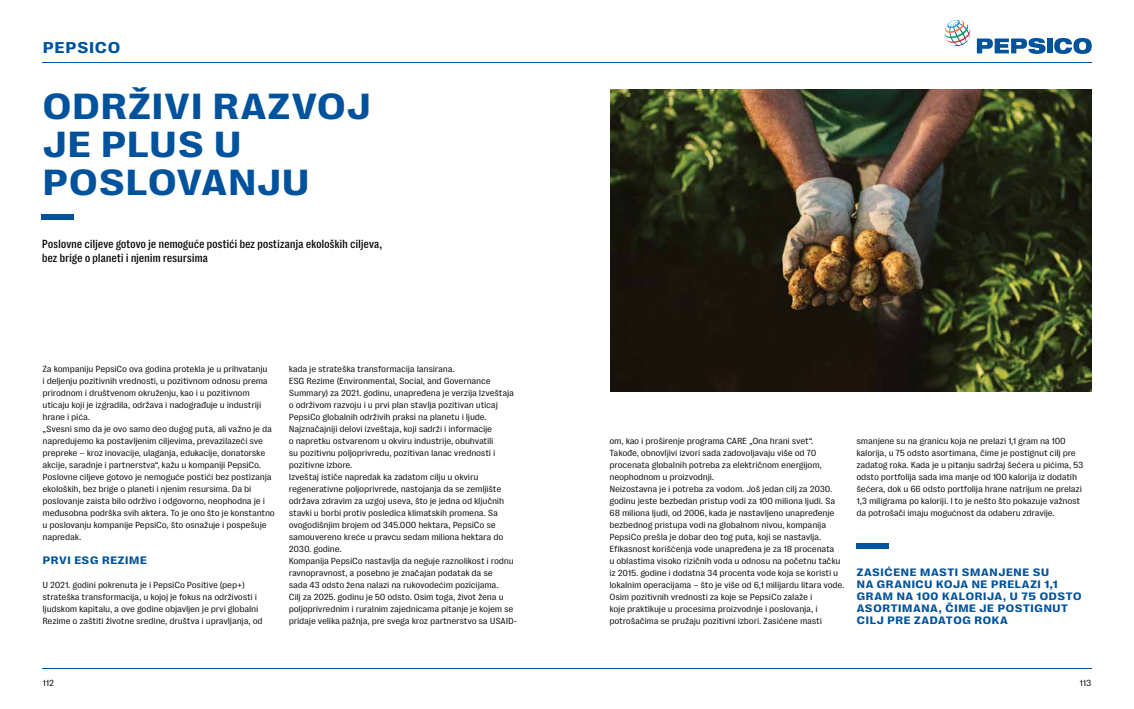
<style>
.page{position:relative;width:1134px;height:709px;background:#fff}
.page>*{position:absolute;margin:0;border:0;box-sizing:border-box;transform-origin:0 0}
.t1{font:700 expanded 37px/38px "PP Right Grotesk Text";letter-spacing:-.025em;color:#00529c}
.t2{font:700 expanded 16px "PP Right Grotesk Text";color:#00529c}
.t3{font:500 12px/14px "PP Right Grotesk Text Compact";letter-spacing:-.025em;color:#000}
.t4{font:700 expanded 11px/12px "PP Right Grotesk Text";color:#00529c}
.t5{font:9px/12px "PP Right Grotesk Text";letter-spacing:-.025em;color:#000}
</style>
<div class="page">
<hr style="left:43px;top:62px;width:1049px;height:1px;background:#00529c">
<hr style="left:43px;top:668px;width:1049px;height:1px;background:#00529c">
<div style="left:42px;top:214px;width:32px;height:6px;background:#00529c"></div>
<div style="left:856px;top:543px;width:32px;height:6px;background:#00529c"></div>
<svg style="left:977px;top:38px;width:68px;height:16px"></svg>
<div style="left:1047px;top:39px;width:5px;height:14px;background:#00529c"></div>
<svg style="left:1054px;top:38px;width:38px;height:16px"></svg>
<svg style="left:944px;top:20px;width:26px;height:26px"></svg>
<img style="left:610px;top:90px;width:481px;height:301px">
<h2 class="t2" style="left:43px;top:38px;width:80px">PEPSICO</h2>
<h1 class="t1" style="left:42px;top:88px;width:331px">ODRŽIVI RAZVOJ<br>JE PLUS U<br>POSLOVANJU</h1>
<h3 class="t3" style="left:42px;top:237px;width:342px">Poslovne ciljeve gotovo je nemoguće postići bez postizanja ekoloških ciljeva, bez brige o planeti i njenim resursima</h3>
<p class="t5" style="left:43px;top:363px;width:234px">Za kompaniju PepsiCo ova godina protekla je u prihvatanju<br>i deljenju pozitivnih vrednosti, u pozitivnom odnosu prema prirodnom i društvenom okruženju, kao i u pozitivnom uticaju koji je izgradila, održava i nadograđuje u industriji hrane i pića.<br>„Svesni smo da je ovo samo deo dugog puta, ali važno je da napredujemo ka postavljenim ciljevima, prevazilazeći sve prepreke – kroz inovacije, ulaganja, edukacije, donatorske akcije, saradnje i partnerstva“, kažu u kompaniji PepsiCo.<br>Poslovne ciljeve gotovo je nemoguće postići bez postizanja ekoloških, bez brige o planeti i njenim resursima. Da bi poslovanje zaista bilo održivo i odgovorno, neophodna je i međusobna podrška svih aktera. To je ono što je konstantno u poslovanju kompanije PepsiCo, što osnažuje i pospešuje napredak.</p>
<p class="t4" style="left:43px;top:554px;width:106px">PRVI ESG REZIME</p>
<p class="t5" style="left:43px;top:579px;width:222px">U 2021. godini pokrenuta je i PepsiCo Positive (pep+) strateška transformacija, u kojoj je fokus na održivosti i ljudskom kapitalu, a ove godine objavljen je prvi globalni Rezime o zaštiti životne sredine, društva i upravljanja, od</p>
<p class="t5" style="left:289px;top:363px;width:230px">kada je strateška transformacija lansirana.<br>ESG Rezime (Environmental, Social, and Governance Summary) za 2021. godinu, unapređena je verzija Izveštaja o održivom razvoju i u prvi plan stavlja pozitivan uticaj PepsiCo globalnih održivih praksi na planetu i ljude.<br>Najznačajniji delovi izveštaja, koji sadrži i informacije<br>o napretku ostvarenom u okviru industrije, obuhvatili<br>su pozitivnu poljoprivredu, pozitivan lanac vrednosti i pozitivne izbore.<br>Izveštaj ističe napredak ka zadatom cilju u okviru regenerativne poljoprivrede, nastojanja da se zemljište održava zdravim za uzgoj useva, što je jedna od ključnih stavki u borbi protiv posledica klimatskih promena. Sa ovogodišnjim brojem od 345.000 hektara, PepsiCo se samouvereno kreće u pravcu sedam miliona hektara do 2030. godine.<br>Kompanija PepsiCo nastavlja da neguje raznolikost i rodnu ravnopravnost, a posebno je značajan podatak da se<br>sada 43 odsto žena nalazi na rukovodećim pozicijama.<br>Cilj za 2025. godinu je 50 odsto. Osim toga, život žena u poljoprivrednim i ruralnim zajednicama pitanje je kojem se pridaje velika pažnja, pre svega kroz partnerstvo sa USAID-</p>
<p class="t5" style="left:609px;top:435px;width:236px">om, kao i proširenje programa CARE „Ona hrani svet“.<br>Takođe, obnovljivi izvori sada zadovoljavaju više od 70 procenata globalnih potreba za električnom energijom, neophodnom u proizvodnji.<br>Neizostavna je i potreba za vodom. Još jedan cilj za 2030. godinu jeste bezbedan pristup vodi za 100 miliona ljudi. Sa 68 miliona ljudi, od 2006, kada je nastavljeno unapređenje bezbednog pristupa vodi na globalnom nivou, kompanija PepsiCo prešla je dobar deo tog puta, koji se nastavlja.<br>Efikasnost korišćenja vode unapređena je za 18 procenata<br>u oblastima visoko rizičnih voda u odnosu na početnu tačku iz 2015. godine i dodatna 34 procenta vode koja se koristi u lokalnim operacijama – što je više od 6,1 milijardu litara vode.<br>Osim pozitivnih vrednosti za koje se PepsiCo zalaže i<br>koje praktikuje u procesima proizvodnje i poslovanja, i potrošačima se pružaju pozitivni izbori. Zasićene masti</p>
<p class="t5" style="left:856px;top:435px;width:229px">smanjene su na granicu koja ne prelazi 1,1 gram na 100 kalorija, u 75 odsto asortimana, čime je postignut cilj pre zadatog roka. Kada je u pitanju sadržaj šećera u pićima, 53 odsto portfolija sada ima manje od 100 kalorija iz dodatih šećera, dok u 66 odsto portfolija hrane natrijum ne prelazi 1,3 miligrama po kaloriji. I to je nešto što pokazuje važnost da potrošači imaju mogućnost da odaberu zdravije.</p>
<p class="t4" style="left:856px;top:566px;width:227px">ZASIĆENE MASTI SMANJENE SU<br>NA GRANICU KOJA NE PRELAZI 1,1<br>GRAM NA 100 KALORIJA, U 75 ODSTO<br>ASORTIMANA, ČIME JE POSTIGNUT<br>CILJ PRE ZADATOG ROKA</p>
<p class="t5" style="left:43px;top:677px;width:13px">112</p>
<p class="t5" style="left:1079px;top:677px;width:13px">113</p>
</div>
